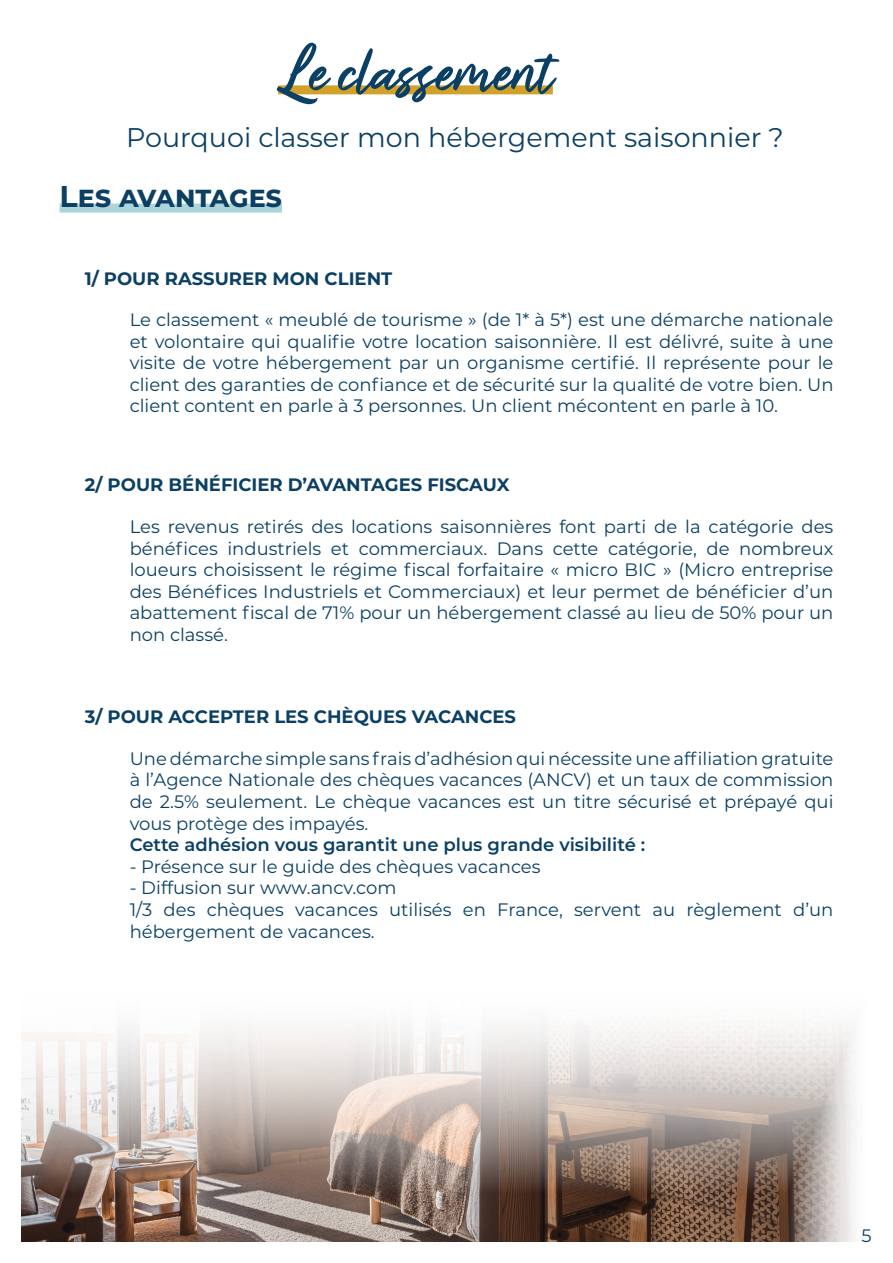
<style>
.page{position:relative;width:893px;height:1263px;background:#fff}
.page>*{position:absolute;margin:0;border:0;box-sizing:border-box;transform-origin:0 0}
.Titre{font:64.5px "Elisabeth";letter-spacing:-.01em;color:#0b4064}
.Titre-2{font:700 30px "Montserrat";letter-spacing:-.01em;color:#0b4064}
.t1{font:27px "Montserrat";color:#0b4064}
.t2{font:18px/21.6px "Montserrat";color:#0b4064;text-align:justify}
.t3{font:700 18px "Montserrat";color:#0b4064}
.t4{font:600 18px "Montserrat";color:#0b4064}
</style>
<div class="page">
<div style="left:60px;top:204px;width:222px;height:9px;background:#add4d9"></div>
<div style="left:278px;top:85px;width:275px;height:9px;background:#d2a12a"></div>
<img style="left:21px;top:1025px;width:834px;height:217px">
<p class="Titre" style="left:278px;top:28px;width:276px">Le classement</p>
<p class="t1" style="left:126px;top:119px;width:659px">Pourquoi classer mon hébergement saisonnier ?</p>
<p class="Titre-2" style="left:60px;top:174px;width:224px">Les avantages</p>
<p class="t3" style="left:85px;top:265px;width:309px">1/ POUR RASSURER MON CLIENT</p>
<p class="t2" style="left:130px;top:308px;width:705px">Le classement « meublé de tourisme » (de 1* à 5*) est une démarche nationale et volontaire qui qualifie votre location saisonnière. Il est délivré, suite à une visite de votre hébergement par un organisme certifié. Il représente pour le client des garanties de confiance et de sécurité sur la qualité de votre bien. Un client content en parle à 3 personnes. Un client mécontent en parle à 10.</p>
<p class="t3" style="left:85px;top:471px;width:426px">2/ POUR BÉNÉFICIER D’AVANTAGES FISCAUX</p>
<p class="t2" style="left:130px;top:515px;width:705px">Les revenus retirés des locations saisonnières font parti de la catégorie des bénéfices industriels et commerciaux. Dans cette catégorie, de nombreux loueurs choisissent le régime fiscal forfaitaire « micro BIC » (Micro entreprise des Bénéfices Industriels et Commerciaux) et leur permet de bénéficier d’un abattement fiscal de 71% pour un hébergement classé au lieu de 50% pour un non classé.</p>
<p class="t3" style="left:85px;top:703px;width:433px">3/ POUR ACCEPTER LES CHÈQUES VACANCES</p>
<p class="t2" style="left:130px;top:747px;width:705px">Une démarche simple sans frais d’adhésion qui nécessite une affiliation gratuite à l’Agence Nationale des chèques vacances (ANCV) et un taux de commission de 2.5% seulement. Le chèque vacances est un titre sécurisé et prépayé qui vous protège des impayés.</p>
<p class="t4" style="left:130px;top:832px;width:517px">Cette adhésion vous garantit une plus grande visibilité :</p>
<p class="t2" style="left:130px;top:855px;width:412px">- Présence sur le guide des chèques vacances</p>
<p class="t2" style="left:130px;top:877px;width:268px">- Diffusion sur www.ancv.com</p>
<p class="t2" style="left:130px;top:898px;width:705px">1/3 des chèques vacances utilisés en France, servent au règlement d’un hébergement de vacances.</p>
<p class="t2" style="left:861px;top:1224px;width:12px">5</p>
</div>
